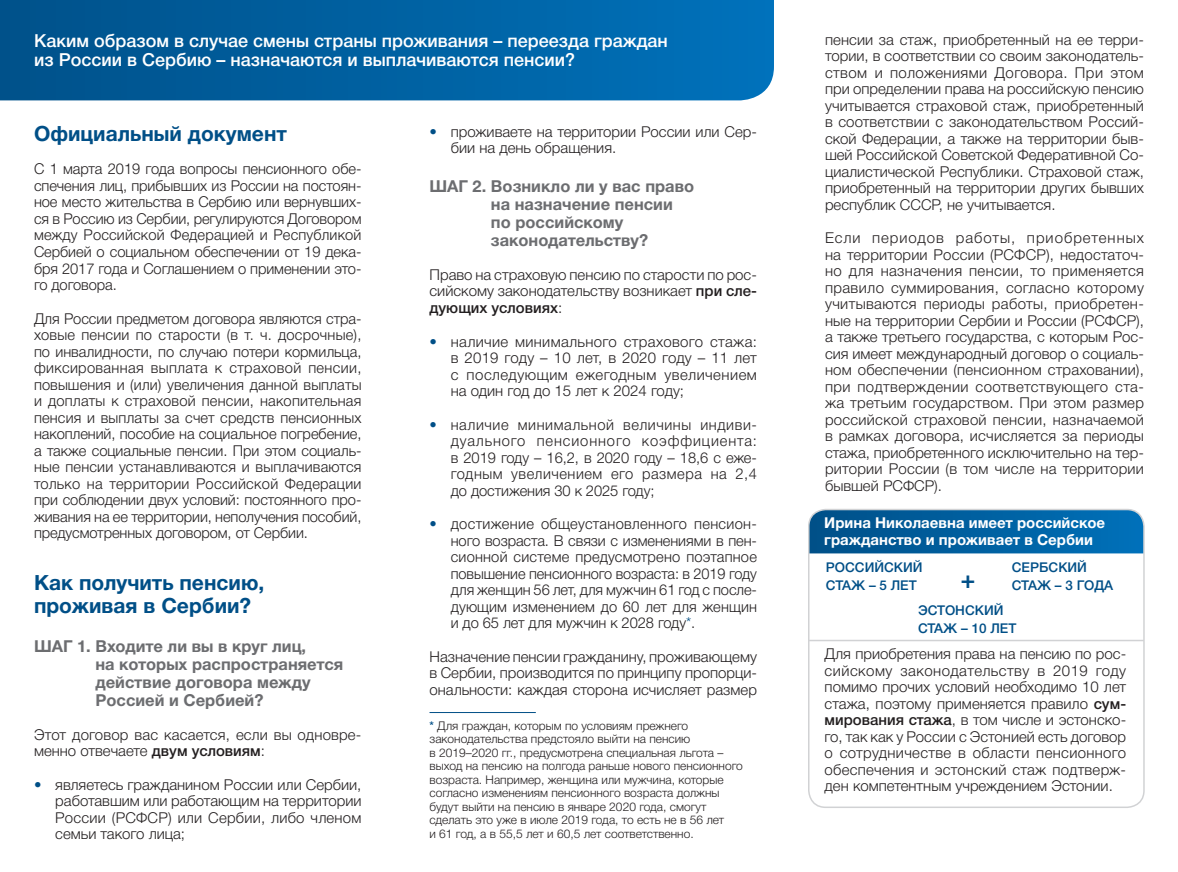
<style>
.page{position:relative;width:1178px;height:872px;background:#fff}
.page>*{position:absolute;margin:0;border:0;box-sizing:border-box;transform-origin:0 0}
.t1{font:700 24px "Helvetica Neue Cyr";color:#004f87}
.t2{font:700 21px/22.5px "Helvetica Neue Cyr";color:#004f87}
.t3{font:500 18px/19.5px "Helvetica Neue Cyr";color:#fff}
.t4{font:700 16.5px/18px "Helvetica Neue Cyr";color:#6c6d70}
.t5{font:300 15px/16.5px "Helvetica Neue Cyr";color:#231f20;text-align:justify}
.t6{font:700 15px/16.5px "Helvetica Neue Cyr";color:#fff}
.t7{font:500 13.5px/18px "Helvetica Neue Cyr";color:#004f87}
.t8{font:300 12px/13.5px "Helvetica Neue Cyr";color:#231f20}
.s1{font-weight:500}
.s2{color:#004f87}
.s3{font-weight:500;color:#004f87}
</style>
<div class="page">
<svg style="left:811px;top:640px;width:331px;height:167px"></svg>
<svg style="left:809px;top:509px;width:333px;height:44px;background:#0161a1"></svg>
<div style="left:808px;top:509px;width:337px;height:299px;border:2px solid #d1d2d4;border-radius:17px"></div>
<svg style="left:0;top:0;width:774px;height:100px;background:#0061a2"></svg>
<hr style="left:429px;top:712px;width:107px;height:1px;background:#004f87">
<p class="t3" style="left:34px;top:31px;width:635px">Каким образом в случае смены страны проживания – переезда граждан из России в Сербию – назначаются и выплачиваются пенсии?</p>
<h2 class="t2" style="left:34px;top:122px;width:254px">Официальный документ</h2>
<p class="t5" style="left:34px;top:163px;width:329px">С 1 марта 2019 года вопросы пенсионного обе&shy;спечения лиц, прибывших из России на постоян&shy;ное место жительства в Сербию или вернувших&shy;ся в Россию из Сербии, регулируются Договором между Российской Федерацией и Республикой Сербией о социальном обеспечении от 19 дека&shy;бря 2017 года и Соглашением о применении это&shy;го договора.</p>
<p class="t5" style="left:34px;top:312px;width:329px">Для России предметом договора являются стра&shy;ховые пенсии по старости (в т. ч. досрочные), по инвалидности, по случаю потери кормильца, фиксированная выплата к страховой пенсии, повышения и (или) увеличения данной выплаты и доплаты к страховой пенсии, накопительная пенсия и выплаты за счет средств пенсионных накоплений, пособие на социальное погребение, а также социальные пенсии. При этом социаль&shy;ные пенсии устанавливаются и выплачиваются только на территории Российской Федерации при соблюдении двух условий: постоянного про&shy;живания на ее территории, неполучения пособий, предусмотренных договором, от Сербии.</p>
<h2 class="t2" style="left:34px;top:572px;width:232px">Как получить пенсию, проживая в Сербии?</h2>
<p class="t4" style="left:95px;top:637px;width:249px;text-indent:-61px">ШАГ 1. Входите ли вы в круг лиц,<br>на которых распространяется действие договора между<br>Россией и Сербией?</p>
<p class="t5" style="left:34px;top:728px;width:329px">Этот договор вас касается, если вы одновре&shy;менно отвечаете <span class="s1">двум условиям</span>:</p>
<p class="t5" style="left:55px;top:778px;width:308px;text-indent:-21px"><span class="s2">•</span> являетесь гражданином России или Сербии, работавшим или работающим на территории России (РСФСР) или Сербии, либо членом семьи такого лица;</p>
<p class="t5" style="left:451px;top:125px;width:308px;text-indent:-21px"><span class="s2">•</span> проживаете на территории России или Сер&shy;бии на день обращения.</p>
<p class="t4" style="left:491px;top:178px;width:205px;text-indent:-61px">ШАГ 2. Возникло ли у вас право на назначение пенсии по российскому законодательству?</p>
<p class="t5" style="left:429px;top:268px;width:329px">Право на страховую пенсию по старости по рос&shy;сийскому законодательству возникает <span class="s1">при сле&shy;дующих условиях</span>:</p>
<p class="t5" style="left:451px;top:335px;width:308px;text-indent:-21px"><span class="s2">•</span> наличие минимального страхового стажа: в 2019 году – 10 лет, в 2020 году – 11 лет с последующим ежегодным увеличением на один год до 15 лет к 2024 году;</p>
<p class="t5" style="left:451px;top:418px;width:308px;text-indent:-21px"><span class="s2">•</span> наличие минимальной величины индиви&shy;дуального пенсионного коэффициента: в 2019 году – 16,2, в 2020 году – 18,6 с еже - годным увеличением его размера на 2,4 до достижения 30 к 2025 году;</p>
<p class="t5" style="left:451px;top:517px;width:308px;text-indent:-21px"><span class="s2">•</span> достижение общеустановленного пенсион&shy;ного возраста. В связи с изменениями в пен&shy;сионной системе предусмотрено поэтапное повышение пенсионного возраста: в 2019 году для женщин 56 лет, для мужчин 61 год с после&shy;дующим изменением до 60 лет для женщин и до 65 лет для мужчин к 2028 году<span class="s2">*</span>.</p>
<p class="t5" style="left:429px;top:650px;width:329px">Назначение пенсии гражданину, проживающему в Сербии, производится по принципу пропорци&shy;ональности: каждая сторона исчисляет размер</p>
<p class="t8" style="left:429px;top:720px;width:315px"><span class="s3">*</span> Для граждан, которым по условиям прежнего законодательства предстояло выйти на пенсию<br>в 2019–2020 гг., предусмотрена специальная льгота – выход на пенсию на полгода раньше нового пенсионного возраста. Например, женщина или мужчина, которые согласно изменениям пенсионного возраста должны будут выйти на пенсию в январе 2020 года, смогут сделать это уже в июле 2019 года, то есть не в 56 лет<br>и 61 год, а в 55,5 лет и 60,5 лет соответственно.</p>
<p class="t5" style="left:825px;top:33px;width:320px">пенсии за стаж, приобретенный на ее терри&shy;тории, в соответствии со своим законодатель&shy;ством и положениями Договора. При этом при определении права на российскую пенсию учитывается страховой стаж, приобретенный в соответствии с законодательством Россий&shy;ской Федерации, а также на территории быв&shy;шей Российской Советской Федеративной Со&shy;циалистической Республики. Страховой стаж, приобретенный на территории других бывших республик СССР, не учитывается.</p>
<p class="t5" style="left:825px;top:231px;width:320px">Если периодов работы, приобретенных на территории России (РСФСР), недостаточ&shy;но для назначения пенсии, то применяется правило суммирования, согласно которому учитываются периоды работы, приобретен&shy;ные на территории Сербии и России (РСФСР), а также третьего государства, с которым Рос&shy;сия имеет международный договор о социаль&shy;ном обеспечении (пенсионном страховании), при подтверждении соответствующего ста&shy;жа третьим государством. При этом размер российской страховой пенсии, назначаемой в рамках договора, исчисляется за периоды стажа, приобретенного исключительно на тер&shy;ритории России (в том числе на территории бывшей РСФСР).</p>
<p class="t6" style="left:824px;top:514px;width:282px">Ирина Николаевна имеет российское гражданство и проживает в Сербии</p>
<p class="t7" style="left:826px;top:558px;width:98px">РОССИЙСКИЙ<br>СТАЖ – 5 ЛЕТ</p>
<p class="t7" style="left:918px;top:601px;width:100px">ЭСТОНСКИЙ<br>СТАЖ – 10 ЛЕТ</p>
<p class="t7" style="left:1012px;top:558px;width:103px">СЕРБСКИЙ<br>СТАЖ – 3 ГОДА</p>
<h1 class="t1" style="left:961px;top:566px;width:16px">+</h1>
<p class="t5" style="left:825px;top:647px;width:303px">Для приобретения права на пенсию по рос&shy;сийскому законодательству в 2019 году помимо прочих условий необходимо 10 лет стажа, поэтому применяется правило <span class="s1">сум&shy;мирования стажа</span>, в том числе и эстонско&shy;го, так как у России с Эстонией есть договор о сотрудничестве в области пенсионного обеспечения и эстонский стаж подтверж&shy;ден компетентным учреждением Эстонии.</p>
</div>
